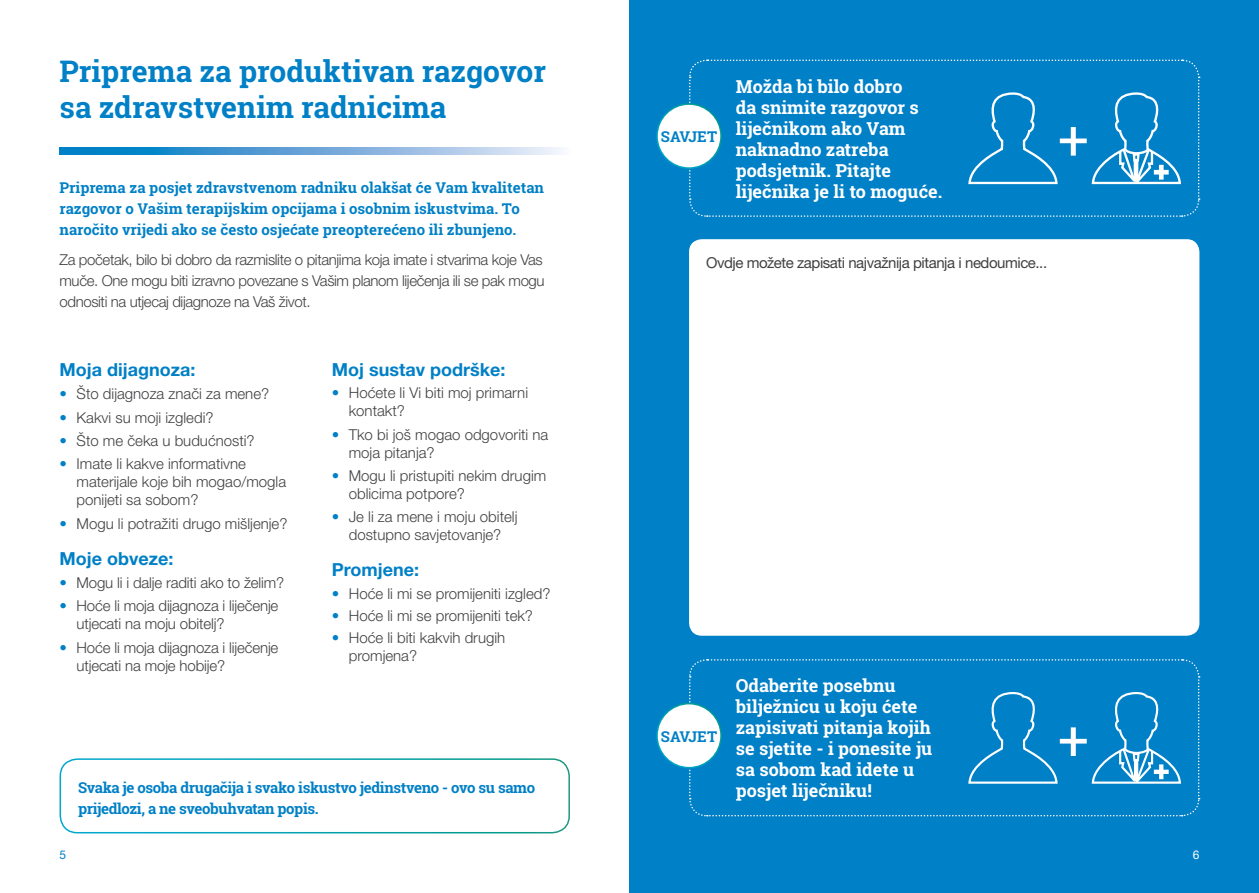
<style>
.page{position:relative;width:1259px;height:893px;background:#fff}
.page>*{position:absolute;margin:0;border:0;box-sizing:border-box;transform-origin:0 0}
.t1{font:700 30px/36px "Roboto Slab";color:#0080c6}
.t2{font:700 18px/21px "Roboto Slab";color:#fff}
.t3{font:700 18px "Helvetica Neue LT Pro";color:#0080c6}
.t4{font:300 15px/18px "Helvetica Neue LT Pro";color:#414042}
.t5{font:700 15px/21px "Roboto Slab";color:#0080c6}
.t6{font:300 15px/21px "Helvetica Neue LT Pro";letter-spacing:-.025em;color:#414042}
.t7{font:700 15px/21px "Roboto Slab";letter-spacing:-.025em;color:#0080c6}
.t8{font:15px "Helvetica Neue LT Pro";letter-spacing:-.03em;color:#414042}
.t9{font:12px "Helvetica Neue LT Pro";color:#0080c6}
.t10{font:12px "Helvetica Neue LT Pro";color:#fff}
.s1{color:#0080c6}
</style>
<div class="page">
<div style="left:629px;top:0;width:630px;height:893px;background:#0080c6"></div>
<svg style="left:60px;top:148px;width:502px;height:6px;background:#6aaada"></svg>
<div style="left:689px;top:239px;width:510px;height:397px;background:#fff;border-radius:13px"></div>
<div style="left:60px;top:758px;width:510px;height:75px;border:2px solid #fff;border-radius:17px"></div>
<svg style="left:689px;top:59px;width:511px;height:158px"></svg>
<svg style="left:688px;top:659px;width:512px;height:158px"></svg>
<div style="left:657px;top:104px;width:64px;height:64px;background:#fff;border-radius:50%"></div>
<div style="left:656px;top:103px;width:66px;height:66px;border:2px solid #fff;border-radius:50%"></div>
<div style="left:657px;top:704px;width:64px;height:64px;background:#fff;border-radius:50%"></div>
<div style="left:656px;top:703px;width:66px;height:65px;border:2px solid #fff;border-radius:50%"></div>
<h1 class="t1" style="left:60px;top:53px;width:488px">Priprema za produktivan razgovor sa zdravstvenim radnicima</h1>
<p class="t5" style="left:60px;top:177px;width:486px">Priprema za posjet zdravstvenom radniku olakšat će Vam kvalitetan razgovor o Vašim terapijskim opcijama i osobnim iskustvima. To naročito vrijedi ako se često osjećate preopterećeno ili zbunjeno.</p>
<p class="t6" style="left:60px;top:249px;width:486px">Za početak, bilo bi dobro da razmislite o pitanjima koja imate i stvarima koje Vas muče. One mogu biti izravno povezane s Vašim planom liječenja ili se pak mogu odnositi na utjecaj dijagnoze na Vaš život.</p>
<p class="t3" style="left:60px;top:358px;width:137px">Moja dijagnoza:</p>
<p class="t4" style="left:60px;top:385px;width:211px"><span class="s1">•</span> Što dijagnoza znači za mene?</p>
<p class="t4" style="left:60px;top:408px;width:155px"><span class="s1">•</span> Kakvi su moji izgledi?</p>
<p class="t4" style="left:60px;top:431px;width:197px"><span class="s1">•</span> Što me čeka u budućnosti?</p>
<p class="t4" style="left:77px;top:455px;width:211px;text-indent:-17px"><span class="s1">•</span> Imate li kakve informativne materijale koje bih mogao/mogla ponijeti sa sobom?</p>
<p class="t4" style="left:60px;top:514px;width:229px"><span class="s1">•</span> Mogu li potražiti drugo mišljenje?</p>
<p class="t3" style="left:60px;top:547px;width:116px">Moje obveze:</p>
<p class="t4" style="left:60px;top:573px;width:226px"><span class="s1">•</span> Mogu li i dalje raditi ako to želim?</p>
<p class="t4" style="left:77px;top:597px;width:203px;text-indent:-17px"><span class="s1">•</span> Hoće li moja dijagnoza i liječenje utjecati na moju obitelj?</p>
<p class="t4" style="left:77px;top:638px;width:203px;text-indent:-17px"><span class="s1">•</span> Hoće li moja dijagnoza i liječenje utjecati na moje hobije?</p>
<p class="t3" style="left:332px;top:358px;width:175px">Moj sustav podrške:</p>
<p class="t4" style="left:349px;top:384px;width:181px;text-indent:-17px"><span class="s1">•</span> Hoćete li Vi biti moj primarni kontakt?</p>
<p class="t4" style="left:349px;top:425px;width:201px;text-indent:-17px"><span class="s1">•</span> Tko bi još mogao odgovoriti na moja pitanja?</p>
<p class="t4" style="left:349px;top:466px;width:199px;text-indent:-17px"><span class="s1">•</span> Mogu li pristupiti nekim drugim oblicima potpore?</p>
<p class="t4" style="left:332px;top:508px;width:187px;text-align:center"><span class="s1">•</span> Je li za mene i moju obitelj dostupno savjetovanje?</p>
<p class="t3" style="left:332px;top:559px;width:89px">Promjene:</p>
<p class="t4" style="left:332px;top:584px;width:220px"><span class="s1">•</span> Hoće li mi se promijeniti izgled?</p>
<p class="t4" style="left:332px;top:606px;width:203px"><span class="s1">•</span> Hoće li mi se promijeniti tek?</p>
<p class="t4" style="left:349px;top:628px;width:158px;text-indent:-17px"><span class="s1">•</span> Hoće li biti kakvih drugih promjena?</p>
<p class="t7" style="left:78px;top:777px;width:458px">Svaka je osoba drugačija i svako iskustvo jedinstveno - ovo su samo prijedlozi, a ne sveobuhvatan popis.</p>
<p class="t5" style="left:661px;top:126px;width:58px">SAVJET</p>
<p class="t2" style="left:736px;top:76px;width:208px">Možda bi bilo dobro<br>da snimite razgovor s liječnikom ako Vam naknadno zatreba podsjetnik. Pitajte liječnika je li to moguće.</p>
<p class="t8" style="left:706px;top:254px;width:343px">Ovdje možete zapisati najvažnija pitanja i nedoumice...</p>
<p class="t5" style="left:661px;top:726px;width:58px">SAVJET</p>
<p class="t2" style="left:736px;top:675px;width:198px">Odaberite posebnu bilježnicu u koju ćete zapisivati pitanja kojih se sjetite - i ponesite ju sa sobom kad idete u posjet liječniku!</p>
<p class="t9" style="left:60px;top:847px;width:8px">5</p>
<p class="t10" style="left:1192px;top:847px;width:8px">6</p>
</div>
